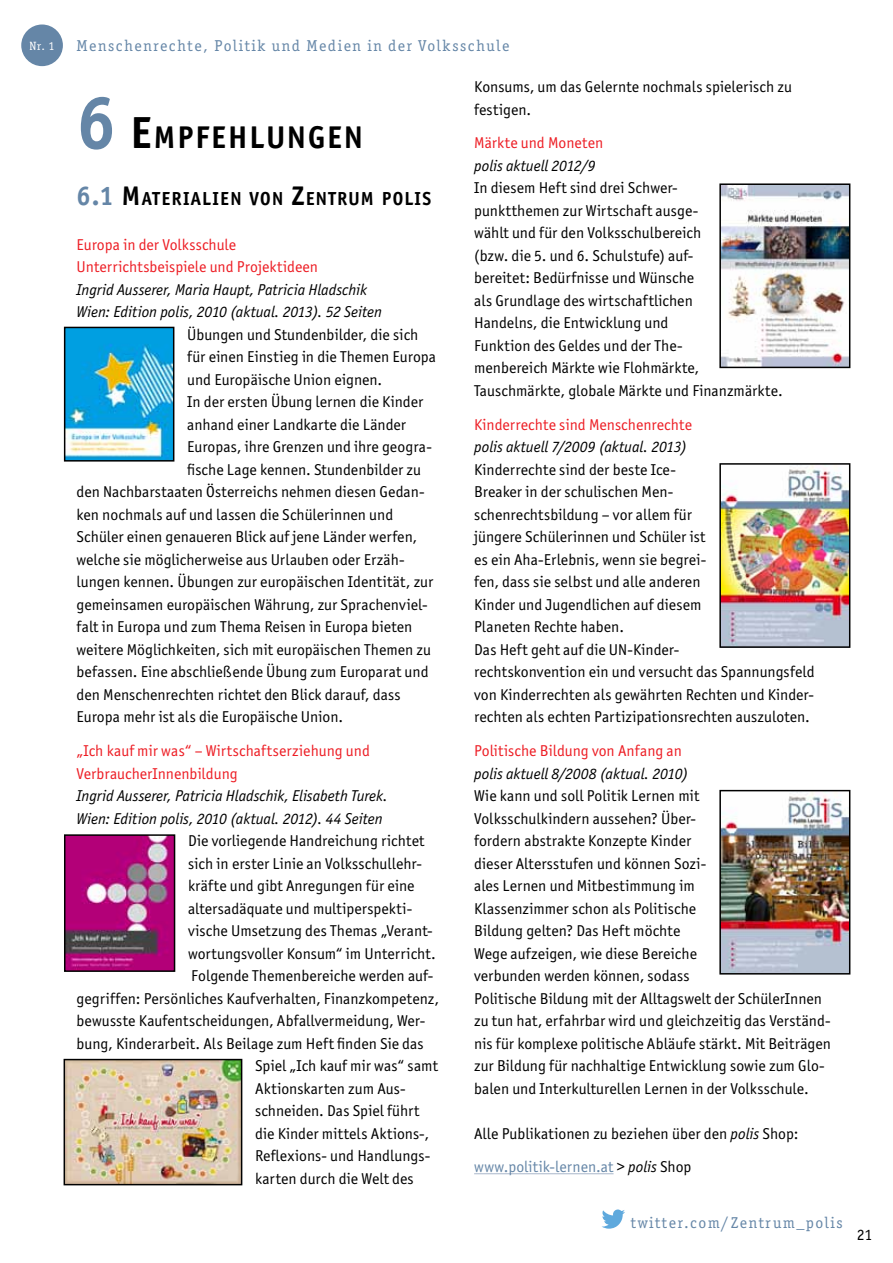
<style>
.page{position:relative;width:893px;height:1263px;background:#fff}
.page>*{position:absolute;margin:0;border:0;box-sizing:border-box;transform-origin:0 0}
.t1{font:700 31.5px "Officina San ITC";letter-spacing:.07em;color:#000}
.t2{font:700 18.9px "Officina San ITC";letter-spacing:.07em;color:#000}
.t3{font:15.75px/22.5px "Officina San ITC";letter-spacing:.005em;color:#000}
.t4{font:italic 15.75px/22.5px "Officina San ITC";color:#000}
.t5{font:15.75px/22.5px "Officina San ITC";letter-spacing:.005em;color:#ed1d24}
.t6{font:15.75px "Officina Ser ITC";letter-spacing:.1em;color:#6586a7}
.t7{font:15.75px "Officina Ser ITC";color:#000}
.t8{font:12px "Officina Ser ITC";color:#fff}
.s1{font-size:75px;color:#6586a7}
.s2{font-size:45px}
.s3{font-size:27px;color:#6586a7}
.s4{font-size:27px}
.s5{font-style:italic}
.s6{color:#6586a7}
</style>
<div class="page">
<div style="left:22px;top:25px;width:40px;height:40px;background:#6586a7;border-radius:50%"></div>
<div style="left:21px;top:25px;width:42px;height:41px;border:2px solid #6586a7;border-radius:50%"></div>
<svg style="left:602px;top:1209px;width:23px;height:20px"></svg>
<hr style="left:474px;top:1173px;width:140px;height:1px;background:#a8b6cb">
<img style="left:67px;top:330px;width:104px;height:129px">
<div style="left:64px;top:327px;width:110px;height:135px;border:2px solid #000"></div>
<img style="left:67px;top:837px;width:105px;height:132px">
<div style="left:64px;top:834px;width:111px;height:138px;border:2px solid #000"></div>
<img style="left:67px;top:1062px;width:172px;height:120px">
<div style="left:64px;top:1059px;width:178px;height:126px;border:2px solid #000"></div>
<img style="left:722px;top:466px;width:125px;height:179px">
<div style="left:719px;top:463px;width:131px;height:185px;border:2px solid #000"></div>
<img style="left:722px;top:793px;width:125px;height:178px">
<div style="left:719px;top:790px;width:131px;height:184px;border:2px solid #000"></div>
<img style="left:722px;top:186px;width:125px;height:179px">
<div style="left:719px;top:183px;width:131px;height:185px;border:2px solid #000"></div>
<p class="t8" style="left:30px;top:39px;width:26px">Nr. 1</p>
<p class="t6" style="left:77px;top:37px;width:434px">Menschenrechte, Politik und Medien in der Volksschule</p>
<h1 class="t1" style="left:77px;top:118px;width:288px"><span class="s1">6</span> <span class="s2">E</span>MPFEHLUNGEN</h1>
<p class="t2" style="left:77px;top:186px;width:356px"><span class="s3">6.1</span> <span class="s4">M</span>ATERIALIEN VON <span class="s4">Z</span>ENTRUM POLIS</p>
<p class="t5" style="left:77px;top:233px;width:243px">Europa in der Volksschule<br>Unterrichtsbeispiele und Projektideen</p>
<p class="t4" style="left:77px;top:278px;width:307px">Ingrid Ausserer, Maria Haupt, Patricia Hladschik<br>Wien: Edition polis, 2010 (aktual. 2013). 52 Seiten</p>
<p class="t3" style="left:187px;top:323px;width:233px">Übungen und Stundenbilder, die sich</p>
<p class="t3" style="left:187px;top:345px;width:250px">für einen Einstieg in die Themen Europa</p>
<p class="t3" style="left:187px;top:368px;width:197px">und Europäische Union eignen.</p>
<p class="t3" style="left:187px;top:390px;width:238px">In der ersten Übung lernen die Kinder</p>
<p class="t3" style="left:187px;top:413px;width:220px">anhand einer Landkarte die Länder</p>
<p class="t3" style="left:187px;top:435px;width:246px">Europas, ihre Grenzen und ihre geogra-</p>
<p class="t3" style="left:187px;top:458px;width:235px">fische Lage kennen. Stundenbilder zu</p>
<p class="t3" style="left:77px;top:480px;width:350px">den Nachbarstaaten Österreichs nehmen diesen Gedan-</p>
<p class="t3" style="left:77px;top:503px;width:318px">ken nochmals auf und lassen die Schülerinnen und</p>
<p class="t3" style="left:77px;top:525px;width:342px">Schüler einen genaueren Blick auf jene Länder werfen,</p>
<p class="t3" style="left:77px;top:548px;width:330px">welche sie möglicherweise aus Urlauben oder Erzäh-</p>
<p class="t3" style="left:77px;top:571px;width:358px">lungen kennen. Übungen zur europäischen Identität, zur</p>
<p class="t3" style="left:77px;top:593px;width:353px">gemeinsamen europäischen Währung, zur Sprachenviel-</p>
<p class="t3" style="left:77px;top:616px;width:337px">falt in Europa und zum Thema Reisen in Europa bieten</p>
<p class="t3" style="left:77px;top:638px;width:356px">weitere Möglichkeiten, sich mit europäischen Themen zu</p>
<p class="t3" style="left:77px;top:661px;width:353px">befassen. Eine abschließende Übung zum Europarat und</p>
<p class="t3" style="left:77px;top:683px;width:325px">den Menschenrechten richtet den Blick darauf, dass</p>
<p class="t3" style="left:77px;top:706px;width:268px">Europa mehr ist als die Europäische Union.</p>
<p class="t5" style="left:77px;top:739px;width:295px">„Ich kauf mir was“ – Wirtschaftserziehung und<br>VerbraucherInnenbildung</p>
<p class="t4" style="left:77px;top:784px;width:313px">Ingrid Ausserer, Patricia Hladschik, Elisabeth Turek.<br>Wien: Edition polis, 2010 (aktual. 2012). 44 Seiten</p>
<p class="t3" style="left:188px;top:829px;width:238px">Die vorliegende Handreichung richtet</p>
<p class="t3" style="left:188px;top:852px;width:235px">sich in erster Linie an Volksschullehr-</p>
<p class="t3" style="left:188px;top:874px;width:228px">kräfte und gibt Anregungen für eine</p>
<p class="t3" style="left:188px;top:897px;width:226px">altersadäquate und multiperspekti-</p>
<p class="t3" style="left:188px;top:919px;width:246px">vische Umsetzung des Themas „Verant-</p>
<p class="t3" style="left:188px;top:942px;width:249px">wortungsvoller Konsum“ im Unterricht.</p>
<p class="t3" style="left:191px;top:964px;width:244px">Folgende Themenbereiche werden auf-</p>
<p class="t3" style="left:77px;top:987px;width:364px">gegriffen: Persönliches Kaufverhalten, Finanzkompetenz,</p>
<p class="t3" style="left:77px;top:1009px;width:350px">bewusste Kaufentscheidungen, Abfallvermeidung, Wer-</p>
<p class="t3" style="left:77px;top:1032px;width:349px">bung, Kinderarbeit. Als Beilage zum Heft finden Sie das</p>
<p class="t3" style="left:255px;top:1054px;width:184px">Spiel „Ich kauf mir was“ samt</p>
<p class="t3" style="left:255px;top:1077px;width:152px">Aktionskarten zum Aus-</p>
<p class="t3" style="left:255px;top:1099px;width:166px">schneiden. Das Spiel führt</p>
<p class="t3" style="left:255px;top:1122px;width:175px">die Kinder mittels Aktions-,</p>
<p class="t3" style="left:255px;top:1144px;width:177px">Reflexions- und Handlungs-</p>
<p class="t3" style="left:255px;top:1167px;width:160px">karten durch die Welt des</p>
<p class="t3" style="left:474px;top:75px;width:319px">Konsums, um das Gelernte nochmals spielerisch zu festigen.</p>
<p class="t5" style="left:474px;top:132px;width:131px">Märkte und Moneten</p>
<p class="t4" style="left:474px;top:154px;width:123px">polis aktuell 2012/9</p>
<p class="t3" style="left:474px;top:177px;width:310px">In diesem Heft sind drei Schwer-<br>punktthemen zur Wirtschaft ausge-<br>wählt und für den Volksschulbereich<br>(bzw. die 5. und 6. Schulstufe) auf-<br>bereitet: Bedürfnisse und Wünsche<br>als Grundlage des wirtschaftlichen<br>Handelns, die Entwicklung und<br>Funktion des Geldes und der The-<br>menbereich Märkte wie Flohmärkte, Tauschmärkte, globale Märkte und Finanzmärkte.</p>
<p class="t5" style="left:474px;top:413px;width:219px">Kinderrechte sind Menschenrechte</p>
<p class="t4" style="left:474px;top:436px;width:215px">polis aktuell 7/2009 (aktual. 2013)</p>
<p class="t3" style="left:474px;top:458px;width:342px">Kinderrechte sind der beste Ice-<br>Breaker in der schulischen Men-<br>schenrechtsbildung – vor allem für<br>jüngere Schülerinnen und Schüler ist<br>es ein Aha-Erlebnis, wenn sie begrei-<br>fen, dass sie selbst und alle anderen<br>Kinder und Jugendlichen auf diesem<br>Planeten Rechte haben.<br>Das Heft geht auf die UN-Kinder-<br>rechtskonvention ein und versucht das Spannungsfeld von Kinderrechten als gewährten Rechten und Kinder&shy;rechten als echten Partizipationsrechten auszuloten.</p>
<p class="t5" style="left:474px;top:739px;width:209px">Politische Bildung von Anfang an</p>
<p class="t4" style="left:474px;top:762px;width:216px">polis aktuell 8/2008 (aktual. 2010)</p>
<p class="t3" style="left:474px;top:784px;width:358px">Wie kann und soll Politik Lernen mit<br>Volksschulkindern aussehen? Über-<br>fordern abstrakte Konzepte Kinder<br>dieser Altersstufen und können Sozi-<br>ales Lernen und Mitbestimmung im<br>Klassenzimmer schon als Politische<br>Bildung gelten? Das Heft möchte<br>Wege aufzeigen, wie diese Bereiche<br>verbunden werden können, sodass<br>Politische Bildung mit der Alltagswelt der SchülerInnen zu tun hat, erfahrbar wird und gleichzeitig das Verständ&shy;nis für komplexe politische Abläufe stärkt. Mit Beiträgen zur Bildung für nachhaltige Entwicklung sowie zum Glo&shy;balen und Interkulturellen Lernen in der Volksschule.</p>
<p class="t3" style="left:474px;top:1116px;width:326px;line-height:33.8px">Alle Publikationen zu beziehen über den <span class="s5">polis</span> Shop: <span class="s6">www.politik-lernen.at</span> &gt; <span class="s5">polis</span> Shop</p>
<p class="t6" style="left:631px;top:1214px;width:213px">twitter.com/Zentrum_polis</p>
<p class="t7" style="left:857px;top:1225px;width:17px">21</p>
</div>
